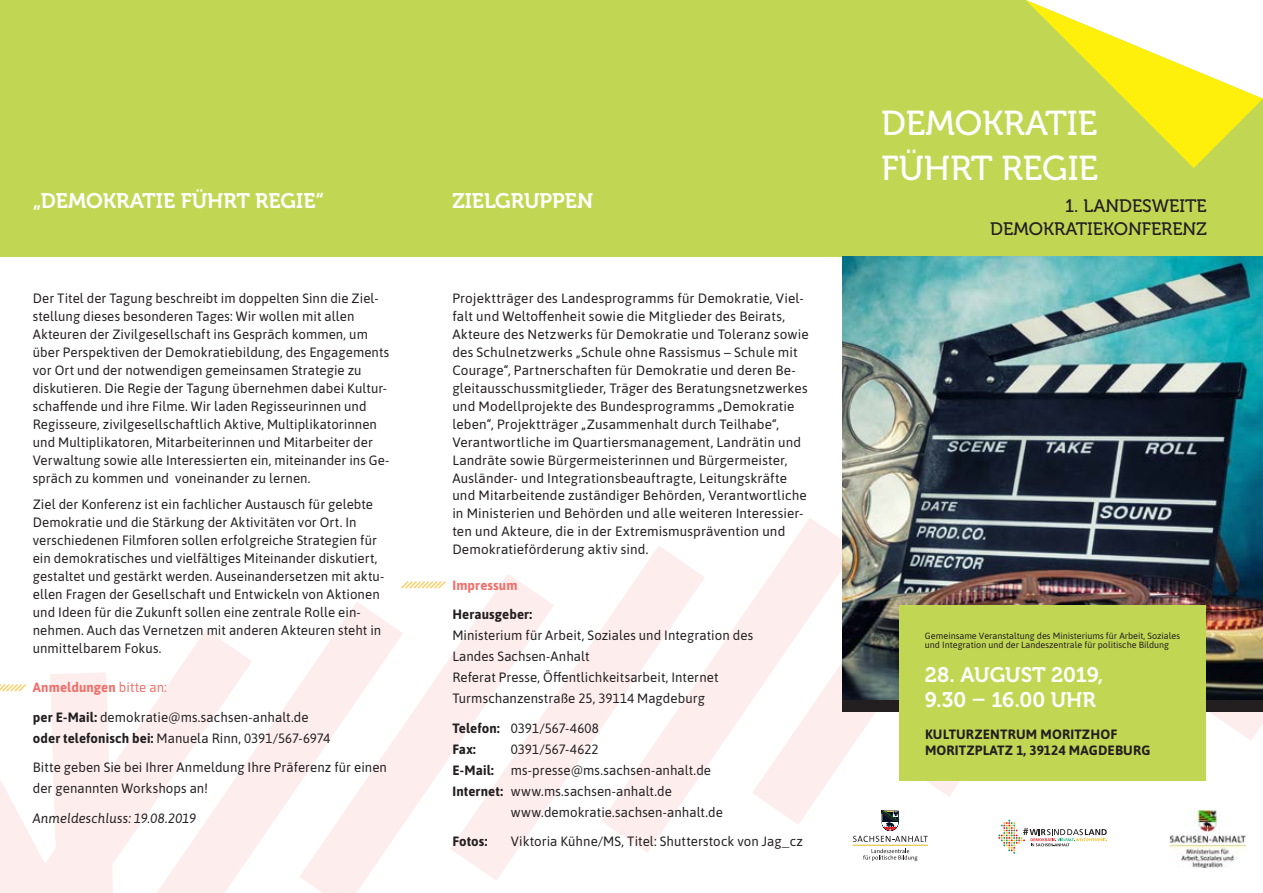
<style>
.page{position:relative;width:1263px;height:893px;background:#fff}
.page>*{position:absolute;margin:0;border:0;box-sizing:border-box;transform-origin:0 0}
.t1{font:34.5px/45px "Museo 500";color:#fff}
.t2{font:21px/25.2px "Museo 700";color:#fff}
.t3{font:18px/22.5px "Museo 500";color:#231f20;text-align:right}
.t4{font:13.5px/18px "Asap";letter-spacing:.005em;color:#231f20}
.t5{font:700 13.5px/16.2px "Asap";letter-spacing:.01em;color:#231f20}
.t6{font:italic 13.5px "Asap";letter-spacing:.005em;color:#231f20}
.t7{font:700 13.5px "Asap";letter-spacing:.015em;color:#f16f6a}
.t8{font:9px/9px "Asap";color:#231f20}
.s1{font-weight:700;color:#f16f6a}
.s2{color:#f16f6a}
.s3{font-weight:700}
</style>
<div class="page">
<svg style="left:0;top:518px;width:1263px;height:375px"></svg>
<div style="left:0;top:0;width:1263px;height:256px;background:#c1d753"></div>
<svg style="left:1026px;top:0;width:237px;height:168px"></svg>
<img style="left:1170px;top:810px;width:75px;height:58px">
<img style="left:842px;top:256px;width:421px;height:443px">
<svg style="left:863px;top:849px;width:54px;height:12px"></svg>
<hr style="left:853px;top:845px;width:75px;height:1px;background:#ddb725">
<svg style="left:853px;top:811px;width:75px;height:31px"></svg>
<div style="left:899px;top:605px;width:306px;height:176px;background:#c1d753"></div>
<svg style="left:400px;top:580px;width:47px;height:10px"></svg>
<svg style="left:998px;top:820px;width:109px;height:34px"></svg>
<svg style="left:0;top:683px;width:28px;height:10px"></svg>
<h2 class="t2" style="left:33px;top:189px;width:293px">„DEMOKRATIE FÜHRT REGIE“</h2>
<p class="t4" style="left:33px;top:288px;width:358px">Der Titel der Tagung beschreibt im doppelten Sinn die Ziel&shy;stellung dieses besonderen Tages: Wir wollen mit allen Akteuren der Zivilgesellschaft ins Gespräch kommen, um über Perspektiven der Demokratiebildung, des Engagements vor Ort und der notwendigen gemeinsamen Strategie zu diskutieren. Die Regie der Tagung übernehmen dabei Kultur&shy;schaffende und ihre Filme. Wir laden Regisseurinnen und Regisseure, zivilgesellschaftlich Aktive, Multiplikatorinnen und Multiplikatoren, Mitarbeiterinnen und Mitarbeiter der Verwaltung sowie alle Interessierten ein, miteinander ins Ge&shy;spräch zu kommen und voneinander zu lernen.</p>
<p class="t4" style="left:33px;top:495px;width:353px">Ziel der Konferenz ist ein fachlicher Austausch für gelebte Demokratie und die Stärkung der Aktivitäten vor Ort. In verschiedenen Filmforen sollen erfolgreiche Strategien für ein demokratisches und vielfältiges Miteinander diskutiert, gestaltet und gestärkt werden. Auseinandersetzen mit aktu&shy;ellen Fragen der Gesellschaft und Entwickeln von Aktionen und Ideen für die Zukunft sollen eine zentrale Rolle ein&shy;nehmen. Auch das Vernetzen mit anderen Akteuren steht in unmittelbarem Fokus.</p>
<p class="t4" style="left:33px;top:672px;width:277px;line-height:29.5px"><span class="s1">Anmeldungen</span> <span class="s2">bitte an:<br></span><span class="s3">per E-Mail:</span> demokratie@ms.sachsen-anhalt.de</p>
<p class="t4" style="left:33px;top:722px;width:356px;line-height:29.5px"><span class="s3">oder telefonisch bei:</span> Manuela Rinn, 0391/567-6974<br>Bitte geben Sie bei Ihrer Anmeldung Ihre Präferenz für einen</p>
<p class="t4" style="left:33px;top:778px;width:177px">der genannten Workshops an!</p>
<p class="t6" style="left:33px;top:809px;width:165px">Anmeldeschluss: 19.08.2019</p>
<h2 class="t2" style="left:452px;top:189px;width:142px">ZIELGRUPPEN</h2>
<p class="t4" style="left:452px;top:288px;width:358px">Projektträger des Landesprogramms für Demokratie, Viel&shy;falt und Weltoffenheit sowie die Mitglieder des Beirats, Akteure des Netzwerks für Demokratie und Toleranz sowie des Schulnetzwerks „Schule ohne Rassismus – Schule mit Courage“, Partnerschaften für Demokratie und deren Be&shy;gleitausschussmitglieder, Träger des Beratungsnetzwerkes und Modellprojekte des Bundesprogramms „Demokratie leben“, Projektträger „Zusammenhalt durch Teilhabe“, Verantwortliche im Quartiersmanagement, Landrätin und Landräte sowie Bürgermeisterinnen und Bürgermeister, Ausländer- und Integrationsbeauftragte, Leitungskräfte und Mitarbeitende zuständiger Behörden, Verantwortliche in Ministerien und Behörden und alle weiteren Interessier&shy;ten und Akteure, die in der Extremismusprävention und Demokratieförderung aktiv sind.</p>
<p class="t7" style="left:452px;top:575px;width:67px">Impressum</p>
<p class="t5" style="left:452px;top:606px;width:81px">Herausgeber:</p>
<p class="t4" style="left:452px;top:624px;width:302px;line-height:21px">Ministerium für Arbeit, Soziales und Integration des Landes Sachsen-Anhalt<br>Referat Presse, Öffentlichkeitsarbeit, Internet Turmschanzenstraße 25, 39114 Magdeburg</p>
<p class="t4" style="left:452px;top:717px;width:148px;line-height:21px"><span class="s3">Telefon:</span> 0391/567-4608<br><span class="s3">Fax:</span></p>
<p class="t4" style="left:511px;top:739px;width:89px">0391/567-4622</p>
<p class="t5" style="left:452px;top:761px;width:43px">E-Mail:</p>
<p class="t4" style="left:511px;top:760px;width:202px">ms-presse@ms.sachsen-anhalt.de</p>
<p class="t4" style="left:452px;top:781px;width:221px"><span class="s3">Internet:</span> www.ms.sachsen-anhalt.de</p>
<p class="t4" style="left:511px;top:802px;width:213px">www.demokratie.sachsen-anhalt.de</p>
<p class="t5" style="left:452px;top:833px;width:36px">Fotos:</p>
<p class="t4" style="left:511px;top:832px;width:293px">Viktoria Kühne/MS, Titel: Shutterstock von Jag_cz</p>
<h1 class="t1" style="left:881px;top:101px;width:219px">DEMOKRATIE<br>FÜHRT REGIE</h1>
<h3 class="t3" style="left:990px;top:195px;width:218px">1. LANDESWEITE<br>DEMOKRATIEKONFERENZ</h3>
<p class="t8" style="left:925px;top:631px;width:257px">Gemeinsame Veranstaltung des Ministeriums für Arbeit, Soziales und Integration und der Landeszentrale für politische Bildung</p>
<h2 class="t2" style="left:925px;top:663px;width:180px">28. AUGUST 2019,<br>9.30 – 16.00 UHR</h2>
<p class="t5" style="left:925px;top:725px;width:227px">KULTURZENTRUM MORITZHOF<br>MORITZPLATZ 1, 39124 MAGDEBURG</p>
</div>
